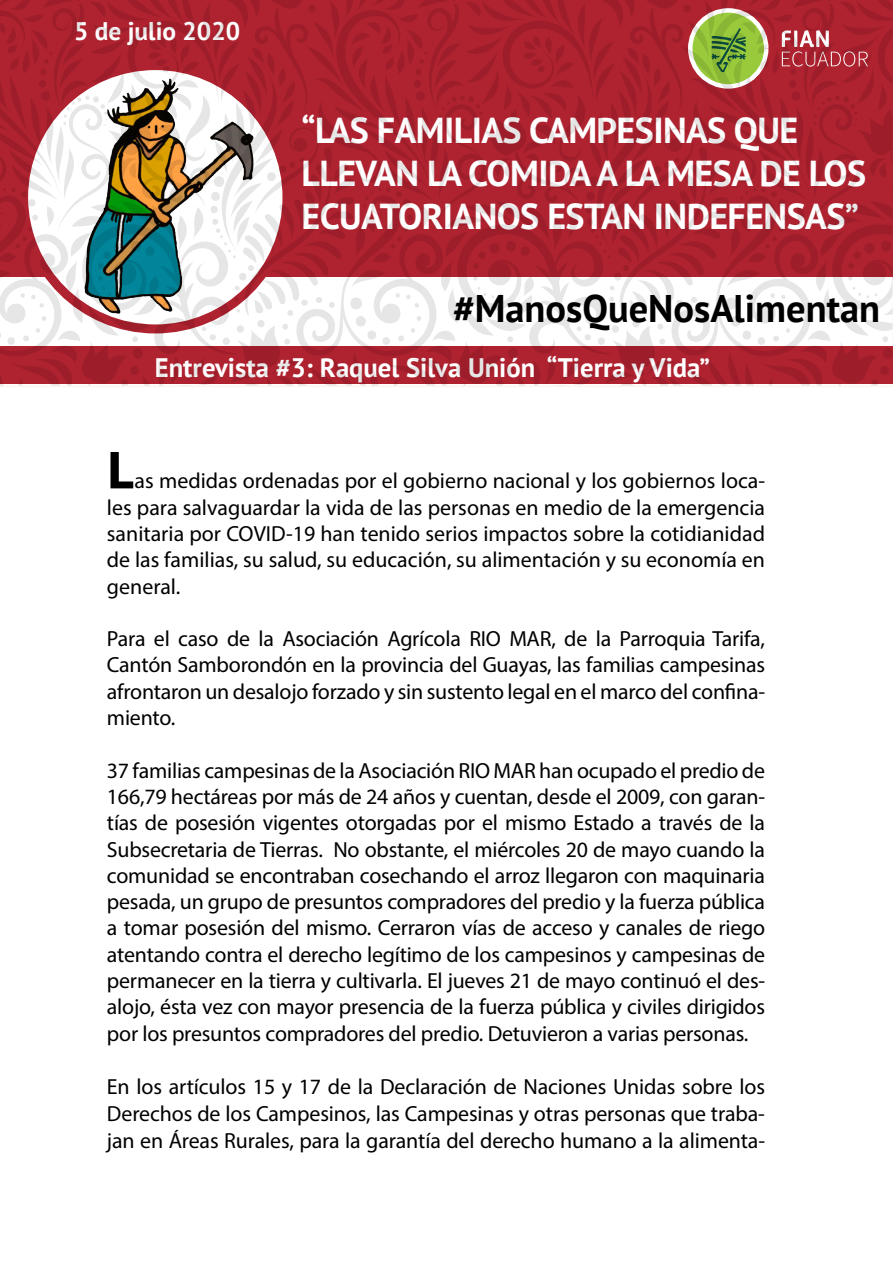
<style>
.page{position:relative;width:893px;height:1263px;background:#fff}
.page>*{position:absolute;margin:0;border:0;box-sizing:border-box;transform-origin:0 0}
.t1{font:700 54px "Myriad Pro";color:#000}
.t2{font:700 38.4px "PT Sans";color:#000}
.t3{font:700 36px/43.2px "PT Sans";letter-spacing:-.015em;color:#fff}
.t4{font:700 26.7px "PT Sans";color:#fff}
.t5{font:700 25.35px "PT Sans";color:#fff}
.t6{font:21.9px/26.2px "Myriad Pro";letter-spacing:-.01em;color:#000;text-align:justify}
</style>
<div class="page">
<svg style="left:0;top:0;width:893px;height:387px;fill:#af222f"></svg>
<p class="t5" style="left:74px;top:17px;width:168px">5 de julio 2020</p>
<h3 class="t3" style="left:302px;top:110px;width:566px">“LAS FAMILIAS CAMPESINAS QUE<br>LLEVAN LA COMIDA A LA MESA DE LOS<br>ECUATORIANOS ESTAN INDEFENSAS”</h3>
<h2 class="t2" style="left:453px;top:287px;width:428px">#ManosQueNosAlimentan</h2>
<p class="t4" style="left:155px;top:353px;width:557px">Entrevista #3: Raquel Silva Unión “Tierra y Vida”</p>
<h1 class="t1" style="left:107px;top:435px;width:29px">L</h1>
<p class="t6" style="left:107px;top:468px;width:660px;text-indent:28px">as medidas ordenadas por el gobierno nacional y los gobiernos loca&shy;les para salvaguardar la vida de las personas en medio de la emergencia sanitaria por COVID-19 han tenido serios impactos sobre la cotidianidad de las familias, su salud, su educación, su alimentación y su economía en general.</p>
<p class="t6" style="left:107px;top:625px;width:660px">Para el caso de la Asociación Agrícola RIO MAR, de la Parroquia Tarifa, Cantón Samborondón en la provincia del Guayas, las familias campesinas afrontaron un desalojo forzado y sin sustento legal en el marco del confina&shy;miento.</p>
<p class="t6" style="left:107px;top:757px;width:660px">37 familias campesinas de la Asociación RIO MAR han ocupado el predio de 166,79 hectáreas por más de 24 años y cuentan, desde el 2009, con garan&shy;tías de posesión vigentes otorgadas por el mismo Estado a través de la Subsecretaria de Tierras. No obstante, el miércoles 20 de mayo cuando la comunidad se encontraban cosechando el arroz llegaron con maquinaria pesada, un grupo de presuntos compradores del predio y la fuerza pública a tomar posesión del mismo. Cerraron vías de acceso y canales de riego atentando contra el derecho legítimo de los campesinos y campesinas de permanecer en la tierra y cultivarla. El jueves 21 de mayo continuó el des&shy;alojo, ésta vez con mayor presencia de la fuerza pública y civiles dirigidos por los presuntos compradores del predio. Detuvieron a varias personas.</p>
<p class="t6" style="left:107px;top:1073px;width:660px;line-height:27px">En los artículos 15 y 17 de la Declaración de Naciones Unidas sobre los Derechos de los Campesinos, las Campesinas y otras personas que traba&shy;jan en Áreas Rurales, para la garantía del derecho humano a la alimenta-</p>
</div>
